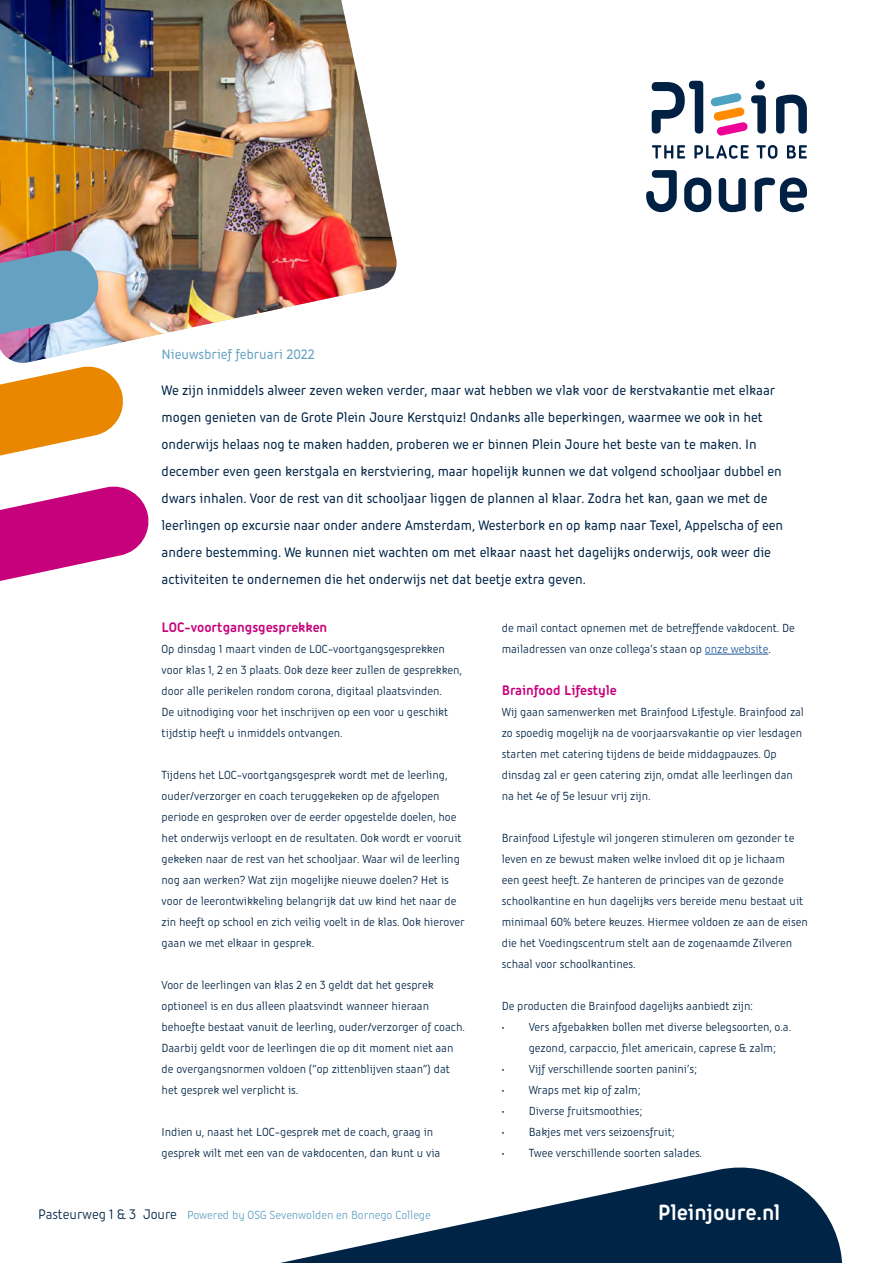
<style>
.page{position:relative;width:893px;height:1263px;background:#fff}
.page>*{position:absolute;margin:0;border:0;box-sizing:border-box;transform-origin:0 0}
.t1{font:700 24px "Iconic";color:#fff}
.t2{font:500 15px/27px "Iconic";color:#002446}
.t3{font:700 15px "Iconic";color:#c7007b}
.t4{font:500 15px "Iconic";color:#65a2c2}
.t5{font:12.75px/21px "Iconic";color:#002446}
.t6{font:12.75px "Iconic";color:#65a2c2}
.s1{color:#22599b}
.s2{font-size:15px;color:#002446}
</style>
<div class="page">
<img style="left:0;top:0;width:397px;height:342px">
<div style="left:756px;top:80px;width:9px;height:10px;background:#002143;border-radius:50%"></div>
<svg style="left:776px;top:95px;width:31px;height:39px"></svg>
<svg style="left:652px;top:81px;width:51px;height:53px"></svg>
<svg style="left:646px;top:170px;width:31px;height:42px"></svg>
<svg style="left:684px;top:178px;width:27px;height:34px"></svg>
<svg style="left:719px;top:178px;width:27px;height:34px"></svg>
<svg style="left:755px;top:178px;width:52px;height:34px"></svg>
<svg style="left:710px;top:93px;width:56px;height:43px"></svg>
<svg style="left:652px;top:145px;width:33px;height:14px"></svg>
<svg style="left:694px;top:145px;width:55px;height:14px"></svg>
<svg style="left:756px;top:145px;width:21px;height:14px"></svg>
<svg style="left:787px;top:145px;width:20px;height:14px"></svg>
<svg style="left:280px;top:1167px;width:563px;height:96px;fill:#002446"></svg>
<svg style="left:0;top:486px;width:149px;height:95px"></svg>
<svg style="left:0;top:247px;width:126px;height:209px"></svg>
<hr style="left:705px;top:654px;width:63px;height:1px;background:#22599b">
<p class="t4" style="left:162px;top:344px;width:155px">Nieuwsbrief februari 2022</p>
<p class="t2" style="left:162px;top:376px;width:623px">We zijn inmiddels alweer zeven weken verder, maar wat hebben we vlak voor de kerstvakantie met elkaar mogen genieten van de Grote Plein Joure Kerstquiz! Ondanks alle beperkingen, waarmee we ook in het onderwijs helaas nog te maken hadden, proberen we er binnen Plein Joure het beste van te maken. In december even geen kerstgala en kerstviering, maar hopelijk kunnen we dat volgend schooljaar dubbel en dwars inhalen. Voor de rest van dit schooljaar liggen de plannen al klaar. Zodra het kan, gaan we met de leerlingen op excursie naar onder andere Amsterdam, Westerbork en op kamp naar Texel, Appelscha of een andere bestemming. We kunnen niet wachten om met elkaar naast het dagelijks onderwijs, ook weer die activiteiten te ondernemen die het onderwijs net dat beetje extra geven.</p>
<p class="t3" style="left:162px;top:617px;width:167px">LOC-voortgangsgesprekken</p>
<p class="t5" style="left:162px;top:638px;width:302px">Op dinsdag 1 maart vinden de LOC-voortgangsgesprekken voor klas 1, 2 en 3 plaats. Ook deze keer zullen de gesprekken, door alle perikelen rondom corona, digitaal plaatsvinden.<br>De uitnodiging voor het inschrijven op een voor u geschikt tijdstip heeft u inmiddels ontvangen.</p>
<p class="t5" style="left:162px;top:764px;width:305px">Tijdens het LOC-voortgangsgesprek wordt met de leerling, ouder/verzorger en coach teruggekeken op de afgelopen periode en gesproken over de eerder opgestelde doelen, hoe het onderwijs verloopt en de resultaten. Ook wordt er vooruit gekeken naar de rest van het schooljaar. Waar wil de leerling nog aan werken? Wat zijn mogelijke nieuwe doelen? Het is voor de leerontwikkeling belangrijk dat uw kind het naar de zin heeft op school en zich veilig voelt in de klas. Ook hierover gaan we met elkaar in gesprek.</p>
<p class="t5" style="left:162px;top:974px;width:305px">Voor de leerlingen van klas 2 en 3 geldt dat het gesprek optioneel is en dus alleen plaatsvindt wanneer hieraan behoefte bestaat vanuit de leerling, ouder/verzorger of coach.<br>Daarbij geldt voor de leerlingen die op dit moment niet aan de overgangsnormen voldoen (“op zittenblijven staan”) dat het gesprek wel verplicht is.</p>
<p class="t5" style="left:162px;top:1121px;width:280px">Indien u, naast het LOC-gesprek met de coach, graag in gesprek wilt met een van de vakdocenten, dan kunt u via</p>
<p class="t5" style="left:502px;top:617px;width:294px">de mail contact opnemen met de betreffende vakdocent. De mailadressen van onze collega’s staan op <span class="s1">onze website</span>.</p>
<p class="t3" style="left:502px;top:680px;width:117px">Brainfood Lifestyle</p>
<p class="t5" style="left:502px;top:701px;width:304px">Wij gaan samenwerken met Brainfood Lifestyle. Brainfood zal zo spoedig mogelijk na de voorjaarsvakantie op vier lesdagen starten met catering tijdens de beide middagpauzes. Op dinsdag zal er geen catering zijn, omdat alle leerlingen dan na het 4e of 5e lesuur vrij zijn.</p>
<p class="t5" style="left:502px;top:827px;width:307px">Brainfood Lifestyle wil jongeren stimuleren om gezonder te leven en ze bewust maken welke invloed dit op je lichaam<br>een geest heeft. Ze hanteren de principes van de gezonde schoolkantine en hun dagelijks vers bereide menu bestaat uit minimaal 60% betere keuzes. Hiermee voldoen ze aan de eisen die het Voedingscentrum stelt aan de zogenaamde Zilveren schaal voor schoolkantines.</p>
<p class="t5" style="left:502px;top:995px;width:253px">De producten die Brainfood dagelijks aanbiedt zijn:</p>
<p class="t5" style="left:529px;top:1016px;width:264px;text-indent:-27px">• Vers afgebakken bollen met diverse belegsoorten, o.a. gezond, carpaccio, filet americain, caprese &amp; zalm;</p>
<p class="t5" style="left:502px;top:1058px;width:197px">• Vijf verschillende soorten panini’s;</p>
<p class="t5" style="left:502px;top:1079px;width:140px">• Wraps met kip of zalm;</p>
<p class="t5" style="left:502px;top:1100px;width:142px">• Diverse fruitsmoothies;</p>
<p class="t5" style="left:502px;top:1121px;width:175px">• Bakjes met vers seizoensfruit;</p>
<p class="t5" style="left:502px;top:1142px;width:202px">• Twee verschillende soorten salades.</p>
<p class="t6" style="left:38px;top:1207px;width:394px"><span class="s2">Pasteurweg 1 &amp; 3 Joure</span> Powered by OSG Sevenwolden en Bornego College</p>
<h1 class="t1" style="left:658px;top:1195px;width:124px">Pleinjoure.nl</h1>
</div>
